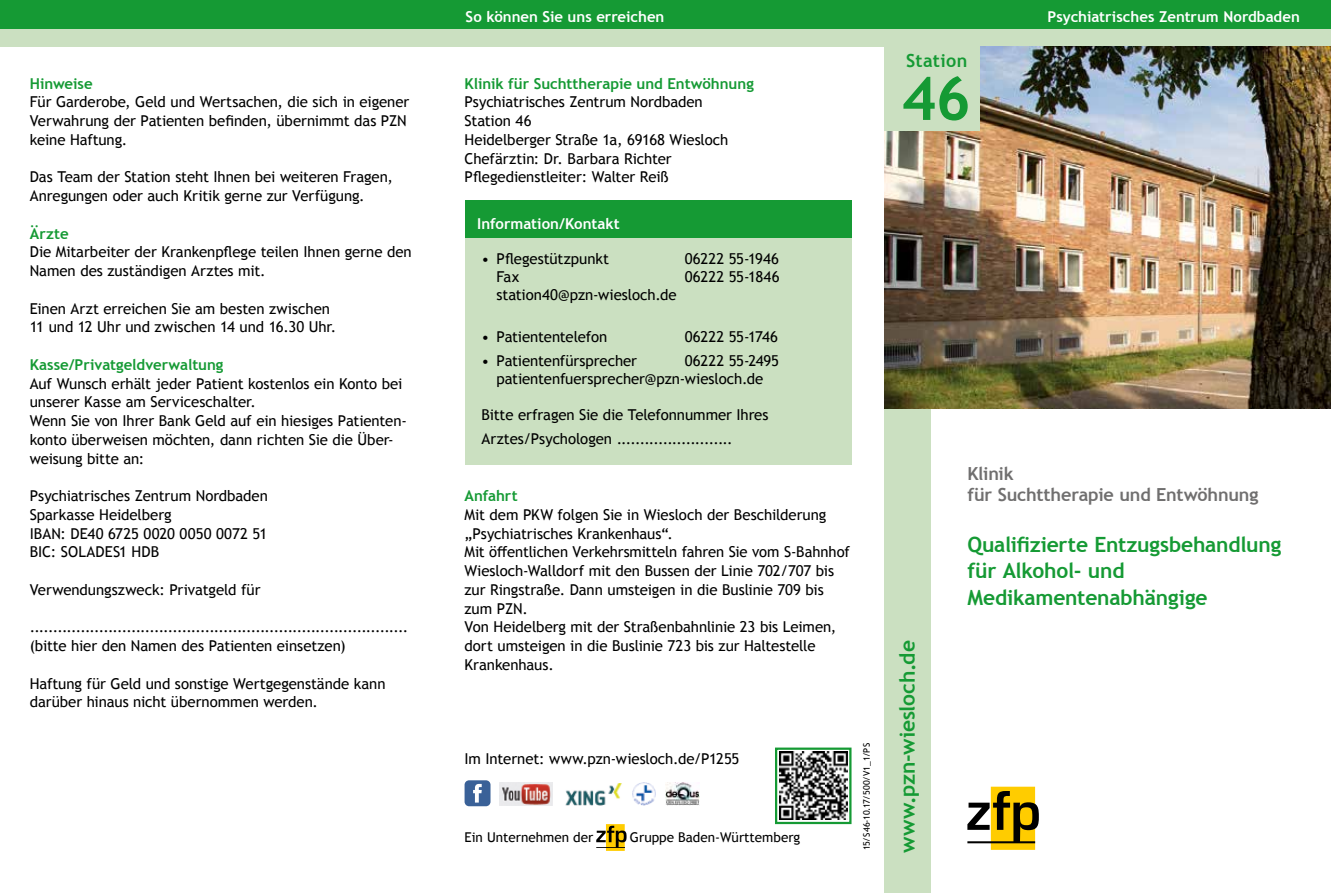
<style>
.page{position:relative;width:1331px;height:893px;background:#fff}
.page>*{position:absolute;margin:0;border:0;box-sizing:border-box;transform-origin:0 0}
.t1{font:700 60px "Trebuchet MS";color:#159a34}
.t2{font:700 21px/26.2px "Trebuchet MS";letter-spacing:-.01em;color:#159a34}
.t3{font:700 18px/21px "Trebuchet MS";letter-spacing:-.01em;color:#706f6f}
.t4{font:700 18px "Trebuchet MS";letter-spacing:.02em;color:#159a34}
.t5{font:15px/18.8px "Trebuchet MS";letter-spacing:-.005em;color:#000}
.t6{font:700 15px "Trebuchet MS";color:#159a34}
.t7{font:700 15px "Trebuchet MS";color:#fff}
.t8{font:13.5px "Trebuchet MS";color:#000}
.t9{font:9px "Trebuchet MS";letter-spacing:.02em;color:#000}
</style>
<div class="page">
<div style="left:0;top:0;width:1331px;height:30px;background:#159a34"></div>
<div style="left:0;top:30px;width:1331px;height:17px;background:#cbe0c1"></div>
<div style="left:884px;top:404px;width:47px;height:489px;background:#cbe0c1"></div>
<div style="left:465px;top:231px;width:386px;height:234px;background:#cbe0c1"></div>
<div style="left:465px;top:200px;width:386px;height:37px;background:#159a34"></div>
<img style="left:884px;top:47px;width:447px;height:361px">
<div style="left:884px;top:43px;width:96px;height:88px;background:#cbe0c1"></div>
<svg style="left:775px;top:747px;width:77px;height:78px;background:#79887d"></svg>
<img style="left:666px;top:783px;width:33px;height:22px">
<img style="left:633px;top:783px;width:22px;height:22px">
<img style="left:500px;top:782px;width:53px;height:23px">
<div style="left:465px;top:780px;width:25px;height:26px;background:#3a6198;border-radius:5px"></div>
<svg style="left:473px;top:784px;width:9px;height:19px"></svg>
<img style="left:565px;top:783px;width:57px;height:23px">
<div style="left:606px;top:824px;width:19px;height:27px;background:#fc0"></div>
<svg style="left:596px;top:826px;width:30px;height:22px"></svg>
<div style="left:991px;top:787px;width:44px;height:63px;background:#fc0"></div>
<svg style="left:967px;top:791px;width:72px;height:52px"></svg>
<p class="t6" style="left:30px;top:74px;width:64px">Hinweise</p>
<p class="t5" style="left:30px;top:92px;width:381px">Für Garderobe, Geld und Wertsachen, die sich in eigener<br>Verwahrung der Patienten befinden, übernimmt das PZN keine Haftung.</p>
<p class="t5" style="left:30px;top:167px;width:365px">Das Team der Station steht Ihnen bei weiteren Fragen,<br>Anregungen oder auch Kritik gerne zur Verfügung.</p>
<p class="t6" style="left:30px;top:224px;width:40px">Ärzte</p>
<p class="t5" style="left:30px;top:242px;width:383px">Die Mitarbeiter der Krankenpflege teilen Ihnen gerne den<br>Namen des zuständigen Arztes mit.</p>
<p class="t5" style="left:30px;top:299px;width:308px">Einen Arzt erreichen Sie am besten zwischen<br>11 und 12 Uhr und zwischen 14 und 16.30 Uhr.</p>
<p class="t6" style="left:30px;top:355px;width:195px">Kasse/Privatgeldverwaltung</p>
<p class="t5" style="left:30px;top:374px;width:379px">Auf Wunsch erhält jeder Patient kostenlos ein Konto bei unserer Kasse am Serviceschalter.<br>Wenn Sie von Ihrer Bank Geld auf ein hiesiges Patienten&shy;konto überweisen möchten, dann richten Sie die Über&shy;weisung bitte an:</p>
<p class="t5" style="left:30px;top:486px;width:240px">Psychiatrisches Zentrum Nordbaden<br>Sparkasse Heidelberg<br>IBAN: DE40 6725 0020 0050 0072 51<br>BIC: SOLADES1 HDB</p>
<p class="t5" style="left:30px;top:580px;width:232px">Verwendungszweck: Privatgeld für</p>
<p class="t5" style="left:30px;top:617px;width:380px">.................................................................................. (bitte hier den Namen des Patienten einsetzen)</p>
<p class="t5" style="left:30px;top:674px;width:357px">Haftung für Geld und sonstige Wertgegenstände kann darüber hinaus nicht übernommen werden.</p>
<p class="t7" style="left:466px;top:7px;width:200px">So können Sie uns erreichen</p>
<p class="t7" style="left:1047px;top:7px;width:254px">Psychiatrisches Zentrum Nordbaden</p>
<p class="t6" style="left:465px;top:74px;width:291px">Klinik für Suchttherapie und Entwöhnung</p>
<p class="t5" style="left:465px;top:92px;width:265px">Psychiatrisches Zentrum Nordbaden<br>Station 46<br>Heidelberger Straße 1a, 69168 Wiesloch<br>Chefärztin: Dr. Barbara Richter<br>Pflegedienstleiter: Walter Reiß</p>
<p class="t7" style="left:477px;top:214px;width:144px">Information/Kontakt</p>
<p class="t5" style="left:482px;top:249px;width:129px">• Pflegestützpunkt</p>
<p class="t5" style="left:685px;top:249px;width:96px">06222 55-1946</p>
<p class="t5" style="left:496px;top:267px;width:24px">Fax</p>
<p class="t5" style="left:685px;top:267px;width:96px">06222 55-1846</p>
<p class="t5" style="left:496px;top:285px;width:182px">station40@pzn-wiesloch.de</p>
<p class="t5" style="left:482px;top:327px;width:127px">• Patiententelefon</p>
<p class="t5" style="left:685px;top:327px;width:95px">06222 55-1746</p>
<p class="t5" style="left:482px;top:351px;width:157px">• Patientenfürsprecher</p>
<p class="t5" style="left:496px;top:351px;width:284px;line-height:18px;text-indent:188px">06222 55-2495 patientenfuersprecher@pzn-wiesloch.de</p>
<p class="t5" style="left:482px;top:403px;width:288px;line-height:23.5px">Bitte erfragen Sie die Telefonnummer Ihres<br>Arztes/Psychologen .........................</p>
<p class="t6" style="left:465px;top:486px;width:55px">Anfahrt</p>
<p class="t5" style="left:465px;top:505px;width:387px">Mit dem PKW folgen Sie in Wiesloch der Beschilderung „Psychiatrisches Krankenhaus“.<br>Mit öffentlichen Verkehrsmitteln fahren Sie vom S-Bahnhof Wiesloch-Walldorf mit den Bussen der Linie 702/707 bis zur Ringstraße. Dann umsteigen in die Buslinie 709 bis zum PZN.<br>Von Heidelberg mit der Straßenbahnlinie 23 bis Leimen, dort umsteigen in die Buslinie 723 bis zur Haltestelle Krankenhaus.</p>
<p class="t5" style="left:465px;top:749px;width:276px">Im Internet: www.pzn-wiesloch.de/P1255</p>
<p class="t8" style="left:465px;top:828px;width:130px">Ein Unternehmen der</p>
<p class="t8" style="left:630px;top:828px;width:172px">Gruppe Baden-Württemberg</p>
<p class="t9" style="left:861px;top:850px;width:109px;rotate:-90deg">15/S46-10.17/500/V1_1/PS</p>
<p class="t4" style="left:906px;top:49px;width:63px">Station</p>
<h1 class="t1" style="left:901px;top:61px;width:71px">46</h1>
<h2 class="t2" style="left:894px;top:853px;width:214px;rotate:-90deg">www.pzn-wiesloch.de</h2>
<p class="t3" style="left:967px;top:463px;width:293px">Klinik<br>für Suchttherapie und Entwöhnung</p>
<h2 class="t2" style="left:967px;top:532px;width:315px">Qualifizierte Entzugsbehandlung für Alkohol- und<br>Medikamentenabhängige</h2>
</div>
